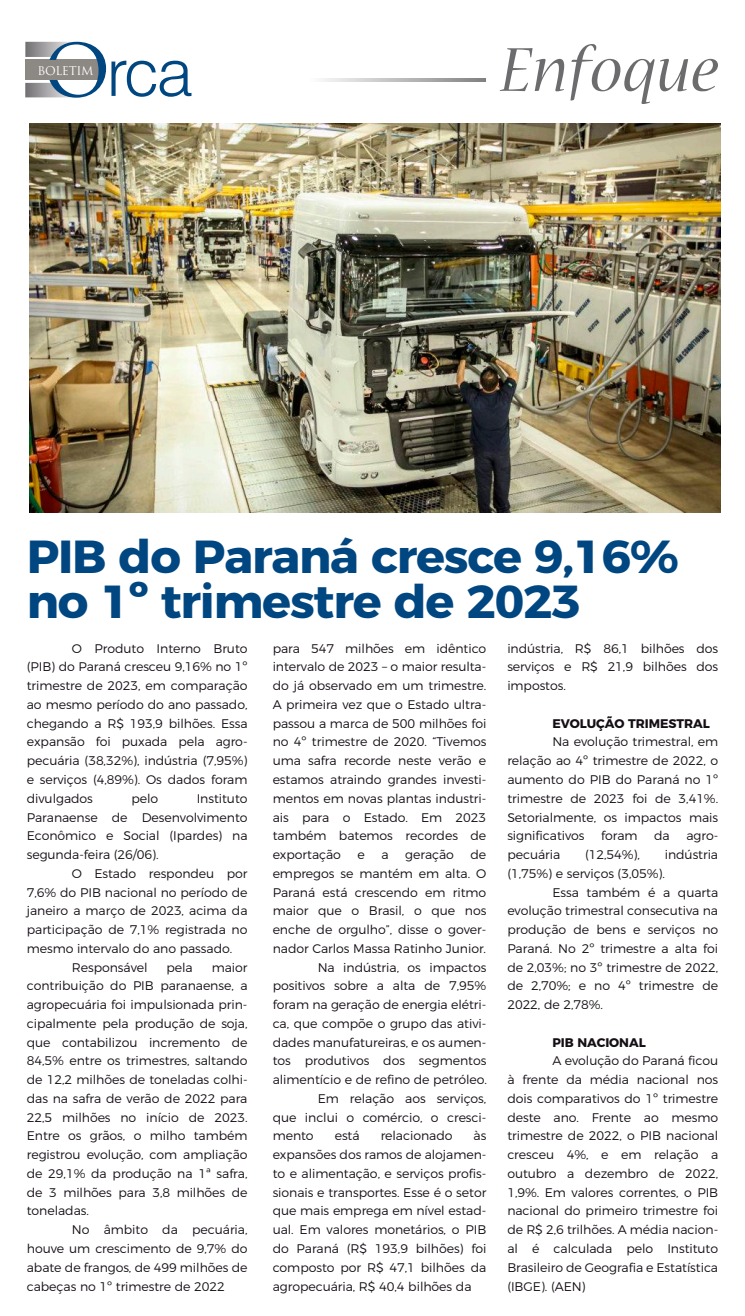
<style>
.page{position:relative;width:745px;height:1316px;background:#fff}
.page>*{position:absolute;margin:0;border:0;box-sizing:border-box;transform-origin:0 0}
.t1{font:italic 70.25px "Nueva Std";letter-spacing:.01em;color:#6c6c6f}
.t2{font:700 46.25px/45px "Montserrat";letter-spacing:-.025em;color:#004680;scale:1.04 1}
.t3{font:300 12.5px/18.8px "Montserrat";letter-spacing:-.005em;color:#150e15;text-align:justify}
.t4{font:700 12.5px "Montserrat";letter-spacing:-.005em;color:#150e15}
.t5{font:11.75px "Trajan Pro";letter-spacing:-.035em;color:#fff}
</style>
<div class="page">
<img style="left:29px;top:123px;width:691px;height:389px">
<svg style="left:323px;top:78px;width:162px;height:4px"></svg>
<svg style="left:25px;top:42px;width:166px;height:56px"></svg>
<p class="t5" style="left:37px;top:63px;width:57px">BOLETIM</p>
<h1 class="t1" style="left:500px;top:38px;width:220px">Enfoque</h1>
<h2 class="t2" style="left:27px;top:530px;width:628px">PIB do Paraná cresce 9,16% no 1º trimestre de 2023</h2>
<p class="t3" style="left:27px;top:637px;width:222px;text-indent:45px">O Produto Interno Bruto (PIB) do Paraná cresceu 9,16% no 1º trimestre de 2023, em comparação ao mesmo período do ano passado, chegando a R$ 193,9 bilhões. Essa expansão foi puxada pela agro&shy;pecuária (38,32%), indústria (7,95%) e serviços (4,89%). Os dados foram divulgados</p>
<p class="t3" style="left:131px;top:787px;width:28px">pelo</p>
<p class="t3" style="left:27px;top:787px;width:222px;text-indent:170px">Instituto Paranaense de Desenvolvimento Econômico e Social (Ipardes) na segunda-feira (26/06).</p>
<p class="t3" style="left:72px;top:862px;width:177px">O Estado respondeu por</p>
<p class="t3" style="left:27px;top:881px;width:222px">7,6% do PIB nacional no período de</p>
<p class="t3" style="left:27px;top:900px;width:222px">janeiro a março de 2023, acima da</p>
<p class="t3" style="left:27px;top:919px;width:222px">participação de 7,1% registrada no</p>
<p class="t3" style="left:27px;top:937px;width:207px">mesmo intervalo do ano passado.</p>
<p class="t3" style="left:72px;top:956px;width:77px">Responsável</p>
<p class="t3" style="left:166px;top:956px;width:28px">pela</p>
<p class="t3" style="left:27px;top:956px;width:222px;text-indent:185px">maior contribuição do PIB paranaense, a agropecuária foi impulsionada prin&shy;cipalmente pela produção de soja, que contabilizou incremento de 84,5% entre os trimestres, saltando de 12,2 milhões de toneladas colhi&shy;das na safra de verão de 2022 para 22,5 milhões no início de 2023.<br>Entre os grãos, o milho também registrou evolução, com ampliação de 29,1% da produção na 1ª safra, de 3 milhões para 3,8 milhões de toneladas.</p>
<p class="t3" style="left:27px;top:1219px;width:222px;text-indent:45px">No âmbito da pecuária, houve um crescimento de 9,7% do abate de frangos, de 499 milhões de cabeças no 1º trimestre de 2022</p>
<p class="t3" style="left:272px;top:637px;width:215px">para 547 milhões em idêntico intervalo de 2023 – o maior resulta&shy;do já observado em um trimestre.<br>A primeira vez que o Estado ultra&shy;passou a marca de 500 milhões foi no 4º trimestre de 2020. “Tivemos uma safra recorde neste verão e estamos atraindo grandes investi&shy;mentos em novas plantas industri&shy;ais para o Estado. Em 2023 também batemos recordes de exportação</p>
<p class="t3" style="left:357px;top:844px;width:9px">e</p>
<p class="t3" style="left:381px;top:844px;width:9px">a</p>
<p class="t3" style="left:405px;top:844px;width:50px">geração</p>
<p class="t3" style="left:470px;top:844px;width:17px">de</p>
<p class="t3" style="left:272px;top:862px;width:215px">empregos se mantém em alta. O</p>
<p class="t3" style="left:272px;top:881px;width:215px">Paraná está crescendo em ritmo</p>
<p class="t3" style="left:272px;top:900px;width:215px">maior que o Brasil, o que nos</p>
<p class="t3" style="left:272px;top:919px;width:215px">enche de orgulho”, disse o gover-</p>
<p class="t3" style="left:272px;top:937px;width:215px">nador Carlos Massa Ratinho Junior.</p>
<p class="t3" style="left:317px;top:956px;width:170px">Na indústria, os impactos</p>
<p class="t3" style="left:272px;top:975px;width:215px">positivos sobre a alta de 7,95%</p>
<p class="t3" style="left:272px;top:994px;width:215px">foram na geração de energia elétri-</p>
<p class="t3" style="left:272px;top:1012px;width:215px">ca, que compõe o grupo das ativi-</p>
<p class="t3" style="left:272px;top:1031px;width:215px">dades manufatureiras, e os aumen-</p>
<p class="t3" style="left:272px;top:1050px;width:215px">tos produtivos dos segmentos</p>
<p class="t3" style="left:272px;top:1069px;width:215px">alimentício e de refino de petróleo.</p>
<p class="t3" style="left:317px;top:1087px;width:170px">Em relação aos serviços,</p>
<p class="t3" style="left:272px;top:1106px;width:215px">que inclui o comércio, o cresci-</p>
<p class="t3" style="left:272px;top:1125px;width:42px">mento</p>
<p class="t3" style="left:334px;top:1125px;width:26px">está</p>
<p class="t3" style="left:380px;top:1125px;width:73px">relacionado</p>
<p class="t3" style="left:272px;top:1125px;width:215px;text-indent:201px">às expansões dos ramos de alojamen&shy;to e alimentação, e serviços profis&shy;sionais e transportes. Esse é o setor que mais emprega em nível estad&shy;ual. Em valores monetários, o PIB do Paraná (R$ 193,9 bilhões) foi composto por R$ 47,1 bilhões da agropecuária, R$ 40,4 bilhões da</p>
<p class="t3" style="left:507px;top:637px;width:212px">indústria, R$ 86,1 bilhões dos serviços e R$ 21,9 bilhões dos impostos.</p>
<p class="t4" style="left:552px;top:713px;width:159px">EVOLUÇÃO TRIMESTRAL</p>
<p class="t3" style="left:507px;top:731px;width:212px;text-indent:45px">Na evolução trimestral, em relação ao 4º trimestre de 2022, o aumento do PIB do Paraná no 1º trimestre de 2023 foi de 3,41%.<br>Setorialmente, os impactos mais significativos</p>
<p class="t3" style="left:600px;top:825px;width:38px">foram</p>
<p class="t3" style="left:653px;top:825px;width:17px">da</p>
<p class="t3" style="left:686px;top:825px;width:33px">agro-</p>
<p class="t3" style="left:507px;top:844px;width:212px;text-indent:157px">indústria (1,75%) e serviços (3,05%).</p>
<p class="t3" style="left:507px;top:881px;width:212px;text-indent:45px">Essa também é a quarta evolução trimestral consecutiva na produção de bens e serviços no Paraná. No 2º trimestre a alta foi de 2,03%; no 3º trimestre de 2022, de 2,70%; e no 4º trimestre de 2022, de 2,78%.</p>
<p class="t4" style="left:552px;top:1031px;width:95px">PIB NACIONAL</p>
<p class="t3" style="left:507px;top:1050px;width:212px;text-indent:45px">A evolução do Paraná ficou à frente da média nacional nos dois comparativos do 1º trimestre deste ano. Frente ao mesmo trimestre de 2022, o PIB nacional cresceu 4%, e em relação a outubro a dezembro de 2022, 1,9%. Em valores correntes, o PIB nacional do primeiro trimestre foi de R$ 2,6 trilhões. A média nacion&shy;al é calculada pelo Instituto Brasileiro de Geografia e Estatística (IBGE). (AEN)</p>
<p class="t3" style="left:507px;top:844px;width:54px">pecuária</p>
<p class="t3" style="left:584px;top:844px;width:56px">(12,54%),</p>
</div>
